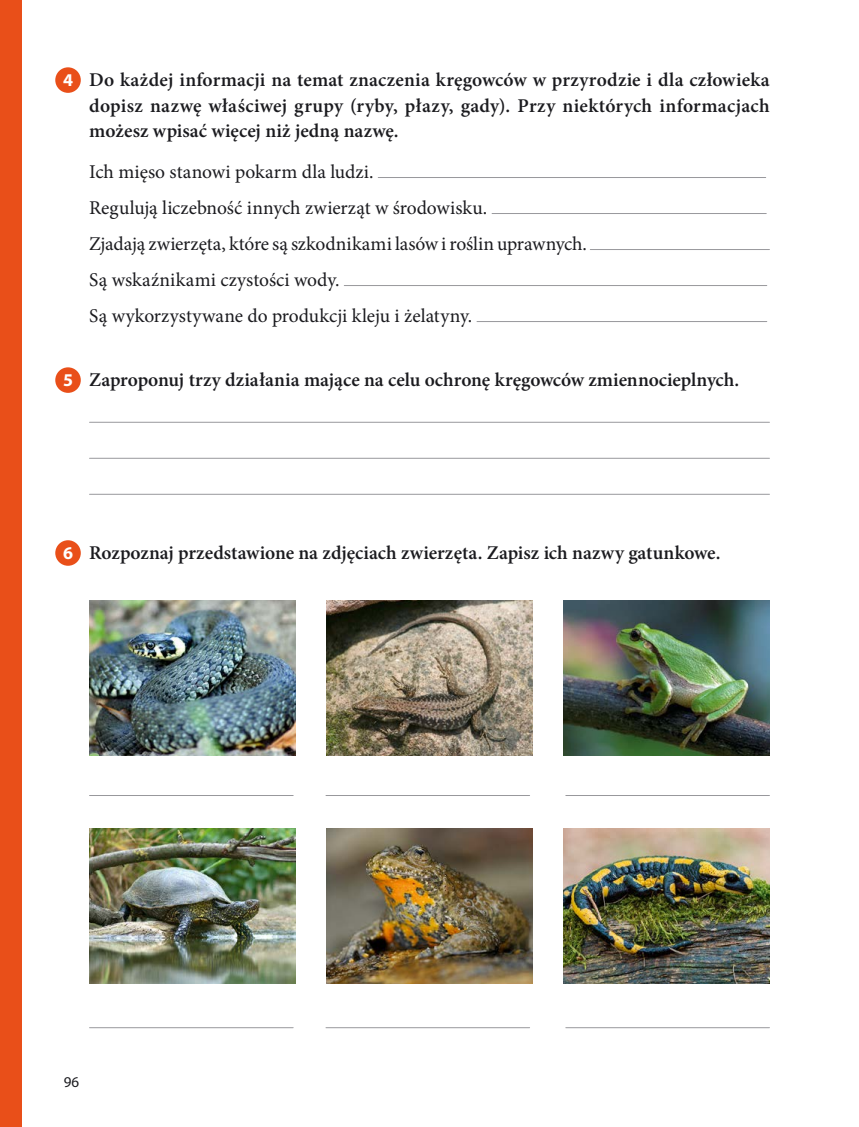
<style>
.page{position:relative;width:859px;height:1127px;background:#fff}
.page>*{position:absolute;margin:0;border:0;box-sizing:border-box;transform-origin:0 0}
.t1{font:600 19.5px/25.5px "Minion Pro";color:#1b1b1f;text-align:justify}
.t2{font:19.5px/36px "Minion Pro";color:#1b1b1f}
.t3{font:700 18px "Myriad Pro";color:#fff}
.t4{font:15px "Myriad Pro";color:#1b1b1f}
.s1{font-family:"Myriad Pro";font-weight:700;font-size:18px;color:#fff}
</style>
<div class="page">
<div style="left:0;top:0;width:21px;height:1127px;background:#e94f19"></div>
<hr style="left:378px;top:177px;width:388px;height:1px;background:#98989c">
<hr style="left:492px;top:213px;width:274px;height:1px;background:#98989c">
<hr style="left:590px;top:249px;width:179px;height:1px;background:#98989c">
<hr style="left:344px;top:285px;width:423px;height:1px;background:#98989c">
<hr style="left:477px;top:321px;width:290px;height:1px;background:#98989c">
<div style="left:55px;top:67px;width:26px;height:26px;background:#e94f19;border-radius:50%"></div>
<div style="left:55px;top:540px;width:26px;height:26px;background:#e94f19;border-radius:50%"></div>
<hr style="left:90px;top:422px;width:679px;height:1px;background:#98989c">
<hr style="left:90px;top:458px;width:679px;height:1px;background:#98989c">
<hr style="left:90px;top:494px;width:679px;height:1px;background:#98989c">
<div style="left:55px;top:367px;width:26px;height:26px;background:#e94f19;border-radius:50%"></div>
<img style="left:89px;top:600px;width:206px;height:155px">
<img style="left:89px;top:828px;width:206px;height:155px">
<img style="left:326px;top:600px;width:206px;height:155px">
<img style="left:326px;top:828px;width:206px;height:155px">
<img style="left:564px;top:600px;width:206px;height:155px">
<img style="left:564px;top:828px;width:206px;height:155px">
<hr style="left:90px;top:795px;width:203px;height:1px;background:#98989c">
<hr style="left:90px;top:1027px;width:203px;height:1px;background:#98989c">
<hr style="left:326px;top:795px;width:204px;height:1px;background:#98989c">
<hr style="left:326px;top:1027px;width:204px;height:1px;background:#98989c">
<hr style="left:566px;top:795px;width:203px;height:1px;background:#98989c">
<hr style="left:566px;top:1027px;width:203px;height:1px;background:#98989c">
<p class="t3" style="left:63px;top:68px;width:11px">4</p>
<p class="t1" style="left:89px;top:67px;width:682px">Do każdej informacji na temat znaczenia kręgowców w przyrodzie i dla człowieka dopisz nazwę właściwej grupy (ryby, płazy, gady). Przy niektórych informacjach możesz wpisać więcej niż jedną nazwę.</p>
<p class="t2" style="left:89px;top:154px;width:499px">Ich mięso stanowi pokarm dla ludzi.<br>Regulują liczebność innych zwierząt w środowisku.<br>Zjadają zwierzęta, które są szkodnikami lasów i roślin uprawnych.<br>Są wskaźnikami czystości wody.<br>Są wykorzystywane do produkcji kleju i żelatyny.</p>
<p class="t1" style="left:63px;top:367px;width:678px"><span class="s1">5</span> Zaproponuj trzy działania mające na celu ochronę kręgowców zmiennocieplnych.</p>
<p class="t1" style="left:63px;top:540px;width:659px"><span class="s1">6</span> Rozpoznaj przedstawione na zdjęciach zwierzęta. Zapisz ich nazwy gatunkowe.</p>
<p class="t4" style="left:64px;top:1073px;width:17px">96</p>
</div>
